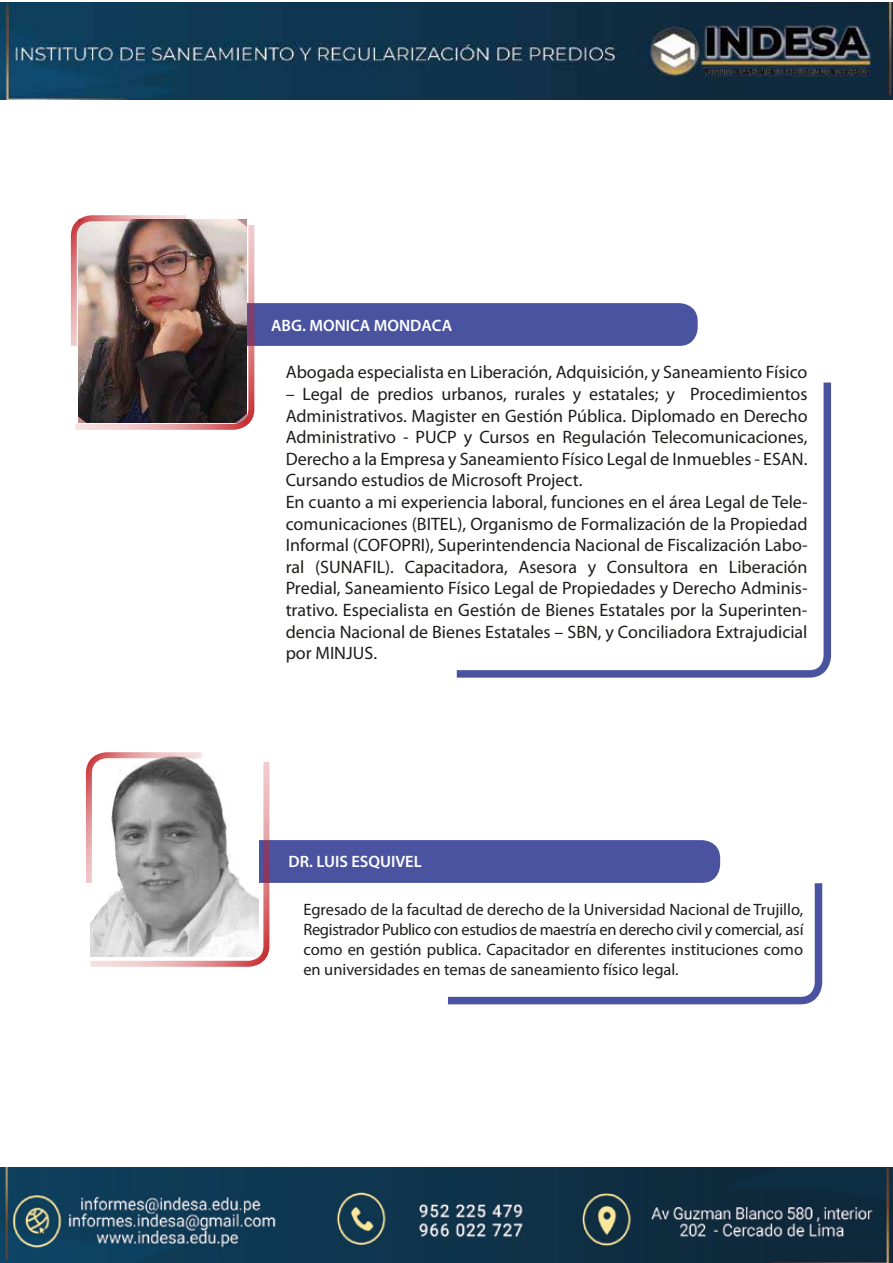
<style>
.page{position:relative;width:893px;height:1263px;background:#fff}
.page>*{position:absolute;margin:0;border:0;box-sizing:border-box;transform-origin:0 0}
.t1{font:18px/21.6px "Myriad Pro";color:#1d1d1b}
.t2{font:16.5px/19.8px "Myriad Pro";color:#1d1d1b;text-align:justify}
.t3{font:600 16.5px "Myriad Pro";color:#fff}
</style>
<div class="page">
<img style="left:0;top:3px;width:893px;height:96px">
<img style="left:0;top:1168px;width:893px;height:95px">
<div style="left:144px;top:840px;width:576px;height:43px;background:#4a53a0;border-radius:18px"></div>
<svg style="left:86px;top:752px;width:185px;height:215px"></svg>
<svg style="left:440px;top:876px;width:383px;height:129px"></svg>
<svg style="left:456px;top:382px;width:375px;height:296px"></svg>
<div style="left:101px;top:303px;width:597px;height:43px;background:#4a53a0;border-radius:18px"></div>
<img style="left:70px;top:215px;width:186px;height:215px">
<p class="t3" style="left:271px;top:315px;width:183px">ABG. MONICA MONDACA</p>
<p class="t1" style="left:286px;top:361px;width:523px">Abogada especialista en Liberación, Adquisición, y Saneamiento Físico</p>
<p class="t1" style="left:286px;top:383px;width:523px">– Legal de predios urbanos, rurales y estatales; y Procedimientos Administrativos. Magister en Gestión Pública. Diplomado en Derecho Administrativo - PUCP y Cursos en Regulación Telecomunicaciones, Derecho a la Empresa y Saneamiento Físico Legal de Inmuebles - ESAN.<br>Cursando estudios de Microsoft Project.<br>En cuanto a mi experiencia laboral, funciones en el área Legal de Tele&shy;comunicaciones (BITEL), Organismo de Formalización de la Propiedad Informal (COFOPRI), Superintendencia Nacional de Fiscalización Labo&shy;ral (SUNAFIL). Capacitadora, Asesora y Consultora en Liberación Predial, Saneamiento Físico Legal de Propiedades y Derecho Adminis&shy;trativo. Especialista en Gestión de Bienes Estatales por la Superinten&shy;dencia Nacional de Bienes Estatales – SBN, y Conciliadora Extrajudicial por MINJUS.</p>
<p class="t3" style="left:288px;top:851px;width:135px">DR. LUIS ESQUIVEL</p>
<p class="t2" style="left:303px;top:900px;width:502px">Egresado de la facultad de derecho de la Universidad Nacional de Trujillo, Registrador Publico con estudios de maestría en derecho civil y comercial, así como en gestión publica. Capacitador en diferentes instituciones como en universidades en temas de saneamiento físico legal.</p>
</div>
